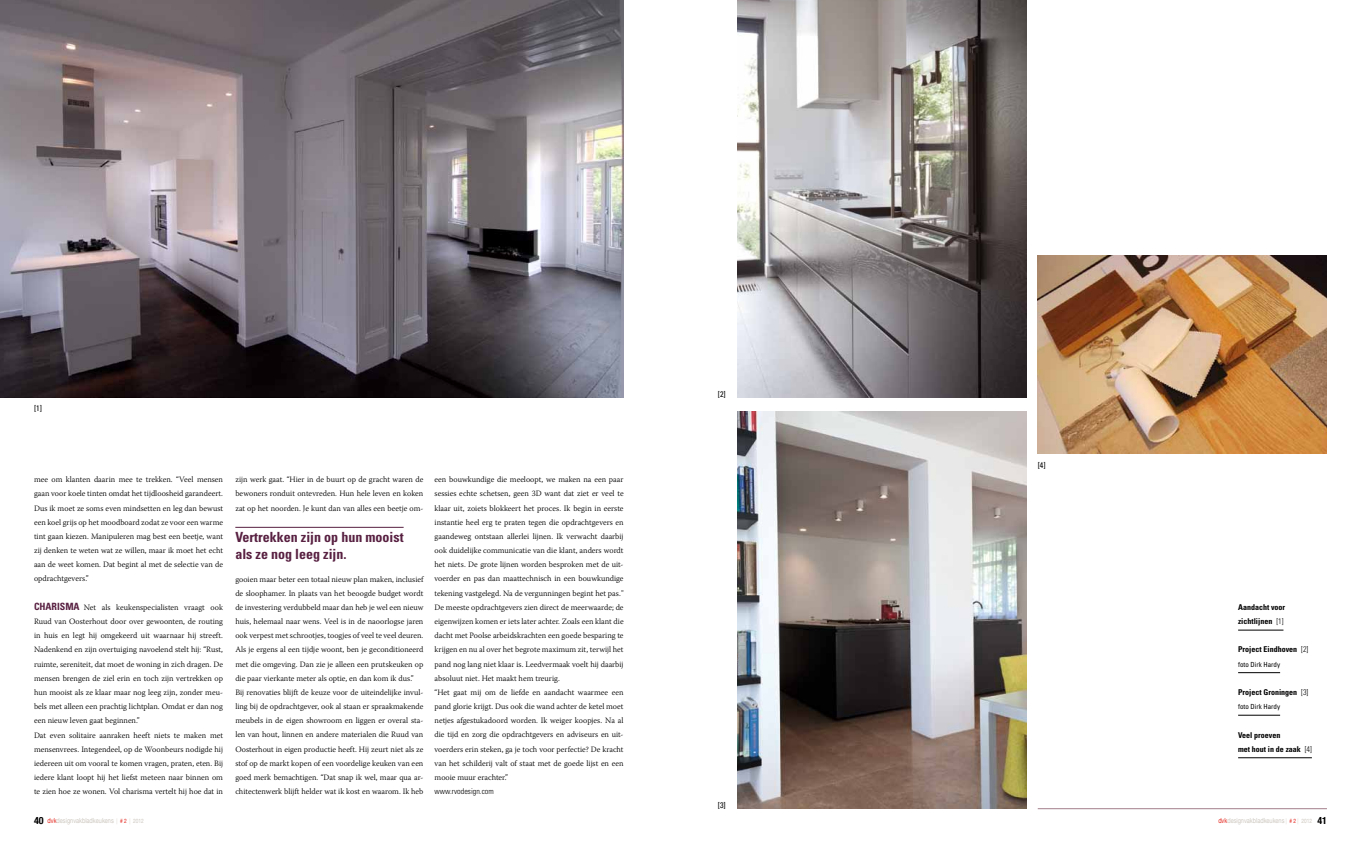
<style>
.page{position:relative;width:1361px;height:851px;background:#fff}
.page>*{position:absolute;margin:0;border:0;box-sizing:border-box;transform-origin:0 0}
.t1{font:700 condensed 14px/16.8px "Univers";color:#582041}
.t2{font:300 8.2px/14.2px "Warnock Pro";color:#000}
.t3{font:700 condensed 8px/14.2px "Univers";color:#000}
.t4{font:300 condensed 8px "Univers";color:#000}
.t5{font:condensed 8px "Univers";color:#000}
.t6{font:7px "Helvetica Neue";color:#ccc6bf;scale:.8 1}
.t7{font:condensed 7px "Univers";color:#000}
.s1{font-family:"Univers";font-weight:700;font-stretch:condensed;font-size:10px;color:#582041}
.s2{font-weight:300}
.s3{font-weight:700;font-stretch:condensed;font-size:10px;color:#000}
.s4{color:#e32119}
.s5{font-weight:300;font-size:6px;color:#cfc5b9}
.s6{font-size:6px;color:#e32119}
.s7{font-size:6px}
</style>
<div class="page">
<img style="left:0;top:0;width:623px;height:397px">
<hr style="left:235px;top:527px;width:169px;height:1px;background:#582041">
<hr style="left:1238px;top:629px;width:45px;height:1px;background:#000">
<hr style="left:1238px;top:672px;width:42px;height:1px;background:#000">
<hr style="left:1238px;top:714px;width:42px;height:1px;background:#000">
<hr style="left:1238px;top:757px;width:74px;height:1px;background:#000">
<img style="left:737px;top:0;width:289px;height:397px">
<img style="left:737px;top:411px;width:289px;height:397px">
<img style="left:1037px;top:255px;width:290px;height:199px">
<hr style="left:1037px;top:808px;width:290px;height:1px;background:#a27e8b">
<p class="t5" style="left:34px;top:403px;width:9px">[1]</p>
<p class="t2" style="left:34px;top:472px;width:191px;text-align:justify">mee om klanten daarin mee te trekken. “Veel mensen gaan voor koele tinten omdat het tijdloosheid garandeert.<br>Dus ik moet ze soms even mindsetten en leg dan bewust een koel grijs op het moodboard zodat ze voor een warme tint gaan kiezen. Manipuleren mag best een beetje, want zij denken te weten wat ze willen, maar ik moet het echt aan de weet komen. Dat begint al met de selectie van de opdrachtgevers.”</p>
<p class="t2" style="left:34px;top:600px;width:191px"><span class="s1">CHARISMA</span> Net als keukenspecialisten vraagt ook Ruud van Oosterhout door over gewoonten, de routing in huis en legt hij omgekeerd uit waarnaar hij streeft.<br>Nadenkend en zijn overtuiging navoelend stelt hij: “Rust, ruimte, sereniteit, dat moet de woning in zich dragen. De mensen brengen de ziel erin en toch zijn vertrekken op hun mooist als ze klaar maar nog leeg zijn, zonder meu&shy;bels met alleen een prachtig lichtplan. Omdat er dan nog een nieuw leven gaat beginnen.”<br>Dat even solitaire aanraken heeft niets te maken met mensenvrees. Integendeel, op de Woonbeurs nodigde hij iedereen uit om vooral te komen vragen, praten, eten. Bij iedere klant loopt hij het liefst meteen naar binnen om te zien hoe ze wonen. Vol charisma vertelt hij hoe dat in</p>
<p class="t2" style="left:235px;top:472px;width:190px;text-align:justify">zijn werk gaat. “Hier in de buurt op de gracht waren de bewoners ronduit ontevreden. Hun hele leven en koken zat op het noorden. Je kunt dan van alles een beetje om-</p>
<h1 class="t1" style="left:235px;top:528px;width:170px">Vertrekken zijn op hun mooist als ze nog leeg zijn.</h1>
<p class="t2" style="left:235px;top:571px;width:190px">gooien maar beter een totaal nieuw plan maken, inclusief de sloophamer. In plaats van het beoogde budget wordt de investering verdubbeld maar dan heb je wel een nieuw huis, helemaal naar wens. Veel is in de naoorlogse jaren ook verpest met schrootjes, toogjes of veel te veel deuren.<br>Als je ergens al een tijdje woont, ben je geconditioneerd met die omgeving. Dan zie je alleen een prutskeuken op die paar vierkante meter als optie, en dan kom ik dus.” Bij renovaties blijft de keuze voor de uiteindelijke invul&shy;ling bij de opdrachtgever, ook al staan er spraakmakende meubels in de eigen showroom en liggen er overal sta&shy;len van hout, linnen en andere materialen die Ruud van Oosterhout in eigen productie heeft. Hij zeurt niet als ze stof op de markt kopen of een voordelige keuken van een goed merk bemachtigen. “Dat snap ik wel, maar qua ar&shy;chitectenwerk blijft helder wat ik kost en waarom. Ik heb</p>
<p class="t2" style="left:434px;top:472px;width:191px">een bouwkundige die meeloopt, we maken na een paar sessies echte schetsen, geen 3D want dat ziet er veel te klaar uit, zoiets blokkeert het proces. Ik begin in eerste instantie heel erg te praten tegen die opdrachtgevers en gaandeweg ontstaan allerlei lijnen. Ik verwacht daarbij ook duidelijke communicatie van die klant, anders wordt het niets. De grote lijnen worden besproken met de uit&shy;voerder en pas dan maattechnisch in een bouwkundige tekening vastgelegd. Na de vergunningen begint het pas." De meeste opdrachtgevers zien direct de meerwaarde; de eigenwijzen komen er iets later achter. Zoals een klant die dacht met Poolse arbeidskrachten een goede besparing te krijgen en nu al over het begrote maximum zit, terwijl het pand nog lang niet klaar is. Leedvermaak voelt hij daarbij absoluut niet. Het maakt hem treurig.<br>“Het gaat mij om de liefde en aandacht waarmee een pand glorie krijgt. Dus ook die wand achter de ketel moet netjes afgestukadoord worden. Ik weiger koopjes. Na al die tijd en zorg die opdrachtgevers en adviseurs en uit&shy;voerders erin steken, ga je toch voor perfectie? De kracht van het schilderij valt of staat met de goede lijst en een mooie muur erachter.”</p>
<p class="t4" style="left:434px;top:786px;width:61px">www.rvodesign.com</p>
<p class="t5" style="left:718px;top:389px;width:9px">[2]</p>
<p class="t5" style="left:718px;top:800px;width:9px">[3]</p>
<p class="t5" style="left:1037px;top:460px;width:9px">[4]</p>
<p class="t3" style="left:1238px;top:599px;width:49px">Aandacht voor zichtlijnen <span class="s2">[1]</span></p>
<p class="t3" style="left:1238px;top:642px;width:72px">Project Eindhoven <span class="s2">[2]</span></p>
<p class="t7" style="left:1238px;top:659px;width:43px">foto Dirk Hardy</p>
<p class="t3" style="left:1238px;top:684px;width:72px">Project Groningen <span class="s2">[3]</span></p>
<p class="t7" style="left:1238px;top:702px;width:43px">foto Dirk Hardy</p>
<p class="t3" style="left:1238px;top:727px;width:75px">Veel proeven<br>met hout in de zaak <span class="s2">[4]</span></p>
<p class="t6" style="left:34px;top:815px;width:139px"><span class="s3">40</span> <span class="s4">dvk</span>designvakbladkeukens <span class="s5">|</span> <span class="s6"># 2</span> <span class="s5">|</span> <span class="s7">2012</span></p>
<p class="t6" style="left:1218px;top:815px;width:137px"><span class="s4">dvk</span>designvakbladkeukens <span class="s5">|</span> <span class="s6"># 2</span> <span class="s5">|</span> <span class="s7">2012</span> <span class="s3">41</span></p>
</div>
